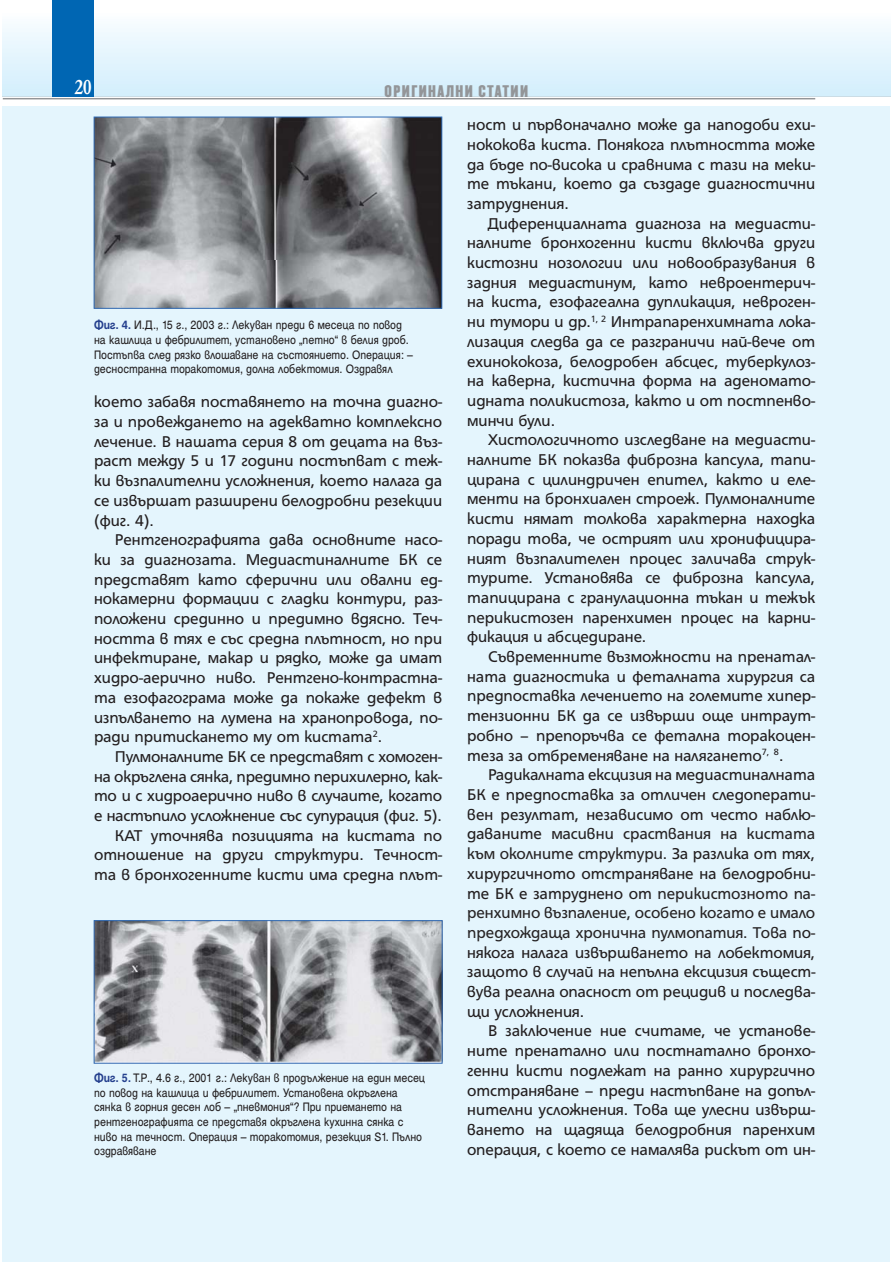
<style>
.page{position:relative;width:893px;height:1263px;background:#fff}
.page>*{position:absolute;margin:0;border:0;box-sizing:border-box;transform-origin:0 0}
.t1{font:700 22.65px "HS Garamond Bg";color:#fff;scale:.82 1}
.t2{font:16.95px/19.6px "HS Grotesk Bg";color:#231f20;text-align:justify}
.t3{font:500 14.7px "HS Compact Bg";letter-spacing:.1em;color:#939598}
.t4{font:13.2px/14.7px "Helen Bg";color:#231f20;scale:.9 1}
.s1{font-weight:700;color:#25408e}
.s2{color:#272425}
</style>
<div class="page">
<div style="left:2px;top:13px;width:888px;height:83px;background:linear-gradient(to bottom,#fafdff,#d2eefc)"></div>
<div style="left:52px;top:0;width:42px;height:96px;background:#0066b3"></div>
<hr style="left:3px;top:98px;width:812px;height:1px;background:#939598">
<div style="left:2px;top:107px;width:888px;height:1155px;background:#e4f5fd"></div>
<img style="left:96px;top:119px;width:344px;height:188px">
<div style="left:94px;top:117px;width:348px;height:192px;border:1px solid #2f69b3"></div>
<img style="left:96px;top:922px;width:344px;height:140px">
<div style="left:94px;top:920px;width:348px;height:144px;border:1px solid #2f69b3"></div>
<h1 class="t1" style="left:75px;top:74px;width:22px">20</h1>
<p class="t3" style="left:384px;top:81px;width:145px">ОРИГИНАЛНИ СТАТИИ</p>
<p class="t4" style="left:94px;top:317px;width:356px"><span class="s1">Фиг. 4.</span> И.Д., 15 г., 2003 г.: Лекуван преди 6 месеца по повод на кашлица и фебрилитет, установено „петно“ в белия дроб.<br>Постъпва след рязко влошаване на състоянието. Операция: – десностранна торакотомия, долна лобектомия. Оздравял</p>
<p class="t2" style="left:94px;top:393px;width:350px">което забавя поставянето на точна диагно&shy;за и провеждането на адекватно комплексно лечение. В нашата серия 8 от децата на въз&shy;раст между 5 и 17 години постъпват с теж&shy;ки възпалителни усложнения, което налага да се извършат разширени белодробни резекции (фиг. 4).</p>
<p class="t2" style="left:94px;top:531px;width:350px;text-indent:21px">Рентгенографията дава основните насо&shy;ки за диагнозата. Медиастиналните БК се представят като сферични или овални ед&shy;нокамерни формации с гладки контури, раз&shy;положени срединно и предимно вдясно. Теч&shy;ността в тях е със средна плътност, но при инфектиране, макар и рядко, може да имат хидро-аерично ниво. Рентгено-контрастна&shy;та езофагограма може да покаже дефект в изпълването на лумена на хранопровода, по&shy;ради притискането му от кистата<sup>2</sup>.</p>
<p class="t2" style="left:94px;top:747px;width:349px;text-align:right">Пулмоналните БК се представят с хомоген&shy;на окръглена сянка, предимно перихилерно, как&shy;то и с хидроаерично ниво в случаите, когато е настъпило усложнение със супурация (фиг. 5).<br>КАТ уточнява позицията на кистата по отношение на други структури. Течност&shy;та в бронхогенните кисти има средна плът-</p>
<p class="t4" style="left:94px;top:1070px;width:369px"><span class="s1">Фиг. 5.</span> Т.Р., 4.6 г., 2001 г.: Лекуван в продължение на един месец по повод на кашлица и фебрилитет. Установена окръглена сянка в горния десен лоб – „пневмония“? При приемането на рентгенографията се представя окръглена кухинна сянка с ниво на течност. Операция – торакотомия, резекция S1. Пълно оздравяване</p>
<p class="t2" style="left:467px;top:116px;width:350px">ност и първоначално може да наподоби ехи&shy;нококова киста. Понякога плътността може да бъде по-висока и сравнима с тази на меки&shy;те тъкани, което да създаде диагностични затруднения.</p>
<p class="t2" style="left:467px;top:214px;width:350px;text-indent:21px">Диференциалната диагноза на медиасти&shy;налните бронхогенни кисти включва други кистозни нозологии или новообразувания в задния медиастинум, като невроентерич&shy;на киста, езофагеална дупликация, невроген&shy;ни тумори и др.<sup>1,</sup> <sup>2</sup> Интрапаренхимната лока&shy;лизация следва да се разграничи най-вече от ехинококоза, белодробен абсцес, туберкулоз&shy;на каверна, кистична форма на аденомато&shy;идната поликистоза, както и от постпенво&shy;минчи були.</p>
<p class="t2" style="left:467px;top:431px;width:350px;text-indent:21px">Хистологичното изследване на медиасти&shy;налните БК показва фиброзна капсула, тапи&shy;цирана с цилиндричен епител, както и еле&shy;менти на бронхиален строеж. Пулмоналните кисти нямат толкова характерна находка поради това, че острият или хронифицира&shy;ният възпалителен процес заличава струк&shy;турите. Установява се фиброзна капсула, тапицирана с гранулационна тъкан и тежък перикистозен паренхимен процес на карни&shy;фикация и абсцедиране.</p>
<p class="t2" style="left:467px;top:648px;width:350px;text-indent:21px">Съвременните възможности на пренатал&shy;ната диагностика и феталната хирургия са предпоставка лечението на големите хипер&shy;тензионни БК да се извърши още интраут&shy;робно – препоръчва се фетална торакоцен&shy;теза за отбременяване на налягането<sup>7,</sup> <sup>8</sup>.</p>
<p class="t2" style="left:467px;top:766px;width:350px;text-indent:21px">Радикалната ексцизия на медиастиналната БК е предпоставка за отличен следоперати&shy;вен резултат, независимо от често наблю&shy;даваните <span class="s2">масивни сраствания на кистата към околните структури.</span> За разлика от тях, хирургичното отстраняване на белодробни&shy;те БК е затруднено от <span class="s2">перикистозното па&shy;ренхимно възпаление, особено когато е имало предхождаща хронична пулмопатия. Това</span> по&shy;някога налага извършването на лобектомия, защото в случай на непълна ексцизия същест&shy;вува реална опасност от рецидив и последва&shy;щи усложнения.</p>
<p class="t2" style="left:467px;top:1022px;width:350px;text-indent:21px">В заключение ние считаме, че установе&shy;ните пренатално или постнатално бронхо&shy;генни кисти подлежат на ранно хирургично отстраняване – преди настъпване на допъл&shy;нителни усложнения. Това ще улесни извърш&shy;ването на щадяща белодробния паренхим операция, с което се намалява рискът от ин-</p>
</div>
